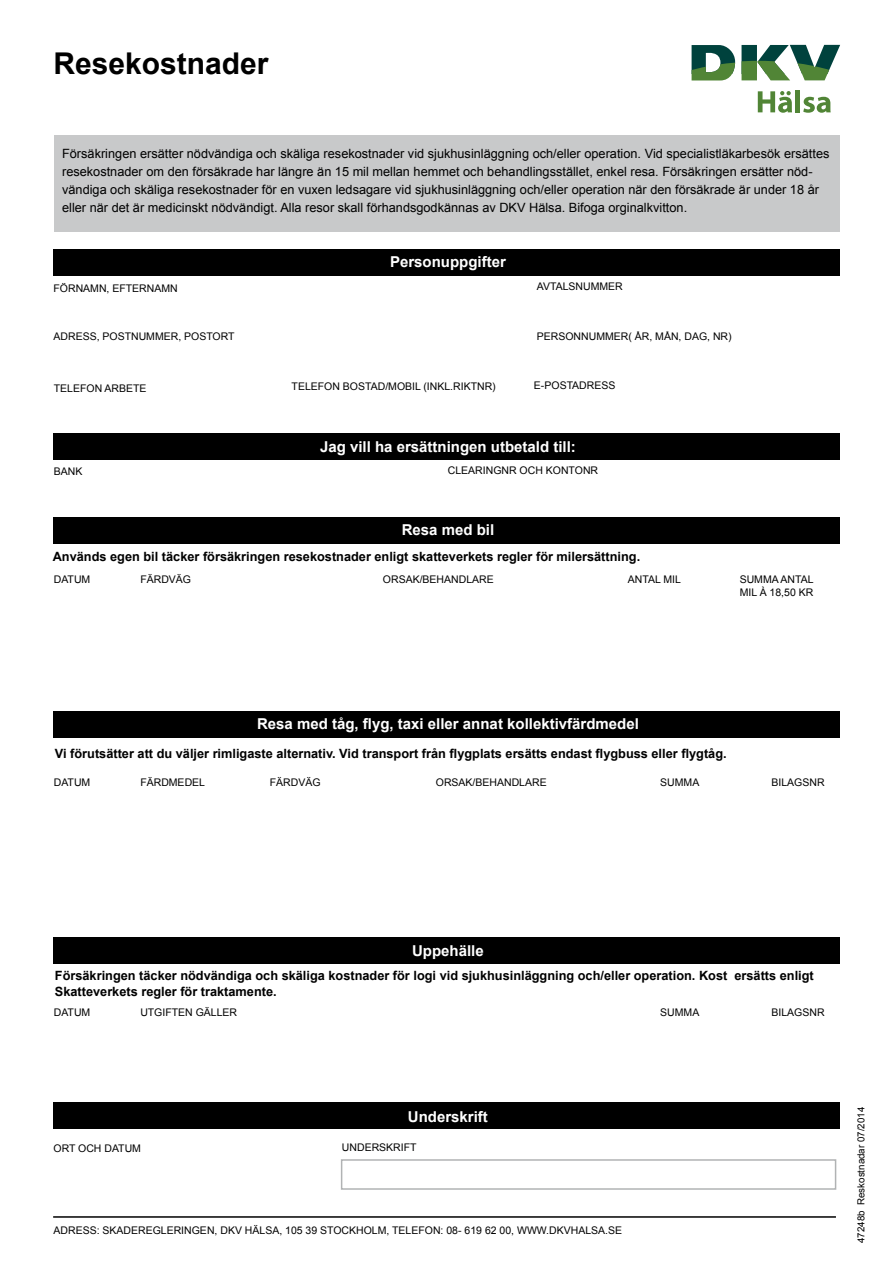
<style>
.page{position:relative;width:893px;height:1263px;background:#fff}
.page>*{position:absolute;margin:0;border:0;box-sizing:border-box;transform-origin:0 0}
.t1{font:700 30px "Arial";color:#000}
.t2{font:700 15px "Arial";color:#fff}
.t3{font:12.75px/18px "Arial";color:#000}
.t4{font:700 12.75px/16.5px "Arial";color:#000}
.t5{font:10.5px/13.5px "Arial";color:#000}
.t6{font:9.75px "Arial";color:#000}
</style>
<div class="page">
<div style="left:54px;top:135px;width:786px;height:97px;background:#c8c9ca"></div>
<div style="left:53px;top:249px;width:787px;height:27px;background:#000"></div>
<div style="left:53px;top:433px;width:787px;height:27px;background:#000"></div>
<div style="left:53px;top:1102px;width:787px;height:27px;background:#000"></div>
<div style="left:341px;top:1159px;width:495px;height:31px;border:2px solid #b1b3b4"></div>
<div style="left:53px;top:517px;width:787px;height:27px;background:#000"></div>
<div style="left:53px;top:937px;width:787px;height:27px;background:#000"></div>
<div style="left:53px;top:711px;width:787px;height:27px;background:#000"></div>
<hr style="left:53px;top:1216px;width:783px;height:2px;background:#000">
<svg style="left:758px;top:91px;width:34px;height:22px"></svg>
<hr style="left:796px;top:90px;width:4px;height:22px;background:#518536">
<svg style="left:803px;top:97px;width:28px;height:16px"></svg>
<svg style="left:741px;top:45px;width:99px;height:35px"></svg>
<svg style="left:692px;top:45px;width:43px;height:35px"></svg>
<h1 class="t1" style="left:54px;top:44px;width:217px">Resekostnader</h1>
<p class="t3" style="left:62px;top:145px;width:769px">Försäkringen ersätter nödvändiga och skäliga resekostnader vid sjukhusinläggning och/eller operation. Vid specialistläkarbesök ersättes resekostnader om den försäkrade har längre än 15 mil mellan hemmet och behandlingsstället, enkel resa. Försäkringen ersätter nöd&shy;vändiga och skäliga resekostnader för en vuxen ledsagare vid sjukhusinläggning och/eller operation när den försäkrade är under 18 år eller när det är medicinskt nödvändigt. Alla resor skall förhandsgodkännas av DKV Hälsa. Bifoga orginalkvitton.</p>
<p class="t2" style="left:390px;top:252px;width:117px">Personuppgifter</p>
<p class="t5" style="left:54px;top:282px;width:126px">FÖRNAMN, EFTERNAMN</p>
<p class="t5" style="left:537px;top:280px;width:87px">AVTALSNUMMER</p>
<p class="t5" style="left:54px;top:330px;width:183px">ADRESS, POSTNUMMER, POSTORT</p>
<p class="t5" style="left:537px;top:330px;width:196px">PERSONNUMMER( ÅR, MÅN, DAG, NR)</p>
<p class="t5" style="left:54px;top:382px;width:94px">TELEFON ARBETE</p>
<p class="t5" style="left:292px;top:380px;width:206px">TELEFON BOSTAD/MOBIL (INKL.RIKTNR)</p>
<p class="t5" style="left:534px;top:379px;width:83px">E-POSTADRESS</p>
<p class="t2" style="left:320px;top:436px;width:257px">Jag vill ha ersättningen utbetald till:</p>
<p class="t5" style="left:54px;top:464px;width:30px">BANK</p>
<p class="t5" style="left:448px;top:464px;width:152px">CLEARINGNR OCH KONTONR</p>
<p class="t2" style="left:402px;top:520px;width:94px">Resa med bil</p>
<p class="t4" style="left:53px;top:549px;width:589px">Används egen bil täcker försäkringen resekostnader enligt skatteverkets regler för milersättning.</p>
<p class="t5" style="left:54px;top:572px;width:38px">DATUM</p>
<p class="t5" style="left:140px;top:572px;width:52px">FÄRDVÄG</p>
<p class="t5" style="left:383px;top:572px;width:112px">ORSAK/BEHANDLARE</p>
<p class="t5" style="left:628px;top:572px;width:55px">ANTAL MIL</p>
<p class="t5" style="left:740px;top:572px;width:75px">SUMMA ANTAL<br>MIL À 18,50 KR</p>
<p class="t2" style="left:257px;top:714px;width:383px">Resa med tåg, flyg, taxi eller annat kollektivfärdmedel</p>
<p class="t4" style="left:55px;top:745px;width:673px">Vi förutsätter att du väljer rimligaste alternativ. Vid transport från flygplats ersätts endast flygbuss eller flygtåg.</p>
<p class="t5" style="left:54px;top:776px;width:38px">DATUM</p>
<p class="t5" style="left:140px;top:776px;width:66px">FÄRDMEDEL</p>
<p class="t5" style="left:270px;top:776px;width:52px">FÄRDVÄG</p>
<p class="t5" style="left:436px;top:776px;width:112px">ORSAK/BEHANDLARE</p>
<p class="t5" style="left:660px;top:776px;width:41px">SUMMA</p>
<p class="t5" style="left:771px;top:776px;width:55px">BILAGSNR</p>
<p class="t2" style="left:412px;top:941px;width:73px">Uppehälle</p>
<p class="t4" style="left:55px;top:967px;width:760px">Försäkringen täcker nödvändiga och skäliga kostnader för logi vid sjukhusinläggning och/eller operation. Kost ersätts enligt<br>Skatteverkets regler för traktamente.</p>
<p class="t5" style="left:54px;top:1005px;width:38px">DATUM</p>
<p class="t5" style="left:140px;top:1005px;width:98px">UTGIFTEN GÄLLER</p>
<p class="t5" style="left:660px;top:1005px;width:41px">SUMMA</p>
<p class="t5" style="left:771px;top:1005px;width:55px">BILAGSNR</p>
<p class="t2" style="left:408px;top:1106px;width:82px">Underskrift</p>
<p class="t5" style="left:54px;top:1142px;width:89px">ORT OCH DATUM</p>
<p class="t5" style="left:342px;top:1140px;width:76px">UNDERSKRIFT</p>
<p class="t5" style="left:54px;top:1223px;width:570px">ADRESS: SKADEREGLERINGEN, DKV HÄLSA, 105 39 STOCKHOLM, TELEFON: 08- 619 62 00, WWW.DKVHALSA.SE</p>
<p class="t6" style="left:854px;top:1243px;width:138px;rotate:-90deg">47248b Reskostnadar 07/2014</p>
</div>
